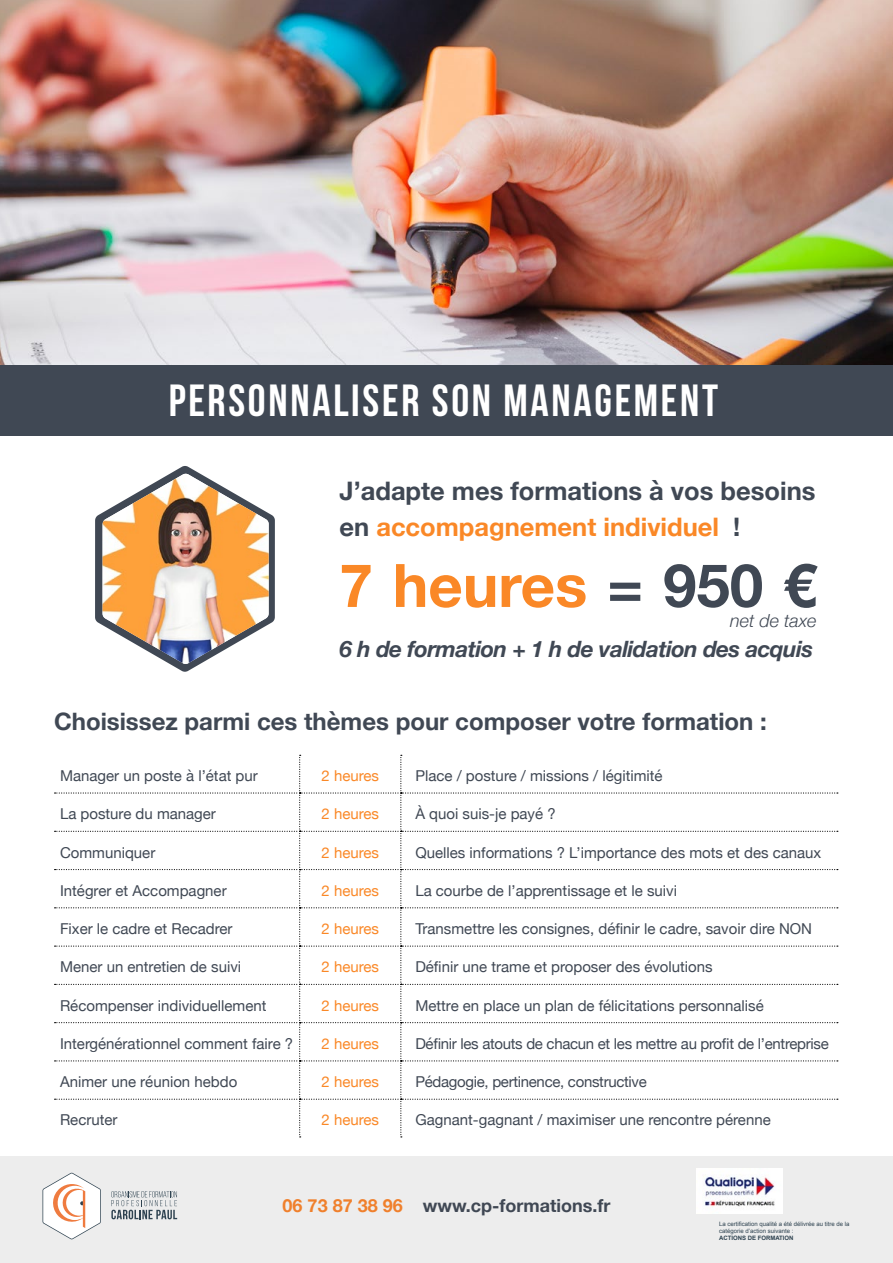
<style>
.page{position:relative;width:893px;height:1263px;background:#fff}
.page>*{position:absolute;margin:0;border:0;box-sizing:border-box;transform-origin:0 0}
.t1{font:700 60px "Helvetica Neue";color:#fa8827}
.t2{font:700 45px "Bebas Neue";letter-spacing:.06em;color:#fff}
.t3{font:700 25.5px/36px "Helvetica Neue";color:#404854}
.t4{font:700 24px "Helvetica Neue";color:#404854}
.t5{font:italic 700 22.5px "Helvetica Neue";letter-spacing:-.025em;color:#404854}
.t6{font:700 18px "Helvetica Neue";color:#404854}
.t7{font:italic 300 18px "Helvetica Neue";color:#404854}
.t8{font:15px "Helvetica Neue";color:#404854}
.t9{font:15px "Helvetica Neue";letter-spacing:-.02em;color:#404854}
.t10{font:15px "Helvetica Neue";color:#fa8827}
.t11{font:6px/7.2px "Arial";color:#2f4351}
.t12{font:700 6px "Arial";color:#2f4351}
.s1{color:#fa8827}
.s2{font-weight:500;color:#404854}
.s3{color:#404854}
.s4{color:#f0802c}
</style>
<div class="page">
<div style="left:0;top:1157px;width:893px;height:106px;background:#ededed"></div>
<img style="left:697px;top:1168px;width:85px;height:46px">
<svg style="left:43px;top:1172px;width:58px;height:67px"></svg>
<svg style="left:111px;top:1191px;width:66px;height:28px"></svg>
<img style="left:0;top:0;width:893px;height:366px">
<div style="left:0;top:366px;width:893px;height:70px;background:#404854"></div>
<svg style="left:55px;top:755px;width:783px;height:382px"></svg>
<svg style="left:95px;top:466px;width:180px;height:206px"></svg>
<img style="left:103px;top:474px;width:166px;height:190px">
<h2 class="t2" style="left:169px;top:376px;width:551px">PERSONNALISER SON MANAGEMENT</h2>
<h3 class="t3" style="left:339px;top:473px;width:477px">J’adapte mes formations à vos besoins en <span class="s1">accompagnement individuel</span> !</h3>
<h1 class="t1" style="left:339px;top:538px;width:478px">7 heures <span class="s2">=</span> <span class="s3">950 €</span></h1>
<p class="t7" style="left:730px;top:607px;width:88px">net de taxe</p>
<h3 class="t5" style="left:339px;top:631px;width:475px">6 h de formation + 1 h de validation des acquis</h3>
<h3 class="t4" style="left:54px;top:702px;width:714px">Choisissez parmi ces thèmes pour composer votre formation :</h3>
<p class="t8" style="left:60px;top:765px;width:199px">Manager un poste à l’état pur</p>
<p class="t10" style="left:321px;top:765px;width:59px">2 heures</p>
<p class="t8" style="left:415px;top:765px;width:249px">Place / posture / missions / légitimité</p>
<p class="t8" style="left:60px;top:803px;width:157px">La posture du manager</p>
<p class="t10" style="left:321px;top:803px;width:59px">2 heures</p>
<p class="t8" style="left:415px;top:803px;width:142px">À quoi suis-je payé ?</p>
<p class="t8" style="left:60px;top:841px;width:97px">Communiquer</p>
<p class="t10" style="left:321px;top:841px;width:59px">2 heures</p>
<p class="t8" style="left:415px;top:841px;width:407px">Quelles informations ? L’importance des mots et des canaux</p>
<p class="t8" style="left:60px;top:880px;width:168px">Intégrer et Accompagner</p>
<p class="t10" style="left:321px;top:880px;width:59px">2 heures</p>
<p class="t8" style="left:415px;top:880px;width:263px">La courbe de l’apprentissage et le suivi</p>
<p class="t8" style="left:60px;top:918px;width:174px">Fixer le cadre et Recadrer</p>
<p class="t10" style="left:321px;top:918px;width:59px">2 heures</p>
<p class="t8" style="left:415px;top:918px;width:398px">Transmettre les consignes, définir le cadre, savoir dire NON</p>
<p class="t8" style="left:60px;top:956px;width:183px">Mener un entretien de suivi</p>
<p class="t10" style="left:321px;top:956px;width:59px">2 heures</p>
<p class="t8" style="left:415px;top:956px;width:299px">Définir une trame et proposer des évolutions</p>
<p class="t8" style="left:60px;top:994px;width:208px">Récompenser individuellement</p>
<p class="t10" style="left:321px;top:994px;width:59px">2 heures</p>
<p class="t8" style="left:415px;top:994px;width:350px">Mettre en place un plan de félicitations personnalisé</p>
<p class="t8" style="left:60px;top:1033px;width:235px">Intergénérationnel comment faire ?</p>
<p class="t10" style="left:321px;top:1033px;width:59px">2 heures</p>
<p class="t9" style="left:415px;top:1033px;width:415px">Définir les atouts de chacun et les mettre au profit de l’entreprise</p>
<p class="t8" style="left:60px;top:1071px;width:179px">Animer une réunion hebdo</p>
<p class="t10" style="left:321px;top:1071px;width:59px">2 heures</p>
<p class="t9" style="left:415px;top:1071px;width:233px">Pédagogie, pertinence, constructive</p>
<p class="t8" style="left:60px;top:1109px;width:59px">Recruter</p>
<p class="t10" style="left:321px;top:1109px;width:59px">2 heures</p>
<p class="t8" style="left:415px;top:1109px;width:357px">Gagnant-gagnant / maximiser une rencontre pérenne</p>
<p class="t6" style="left:283px;top:1192px;width:329px"><span class="s4">06 73 87 38 96</span> www.cp-formations.fr</p>
<p class="t11" style="left:719px;top:1220px;width:132px">La certification qualité a été délivrée au titre de la catégorie d’action suivante :</p>
<p class="t12" style="left:719px;top:1234px;width:76px">ACTIONS DE FORMATION</p>
</div>
